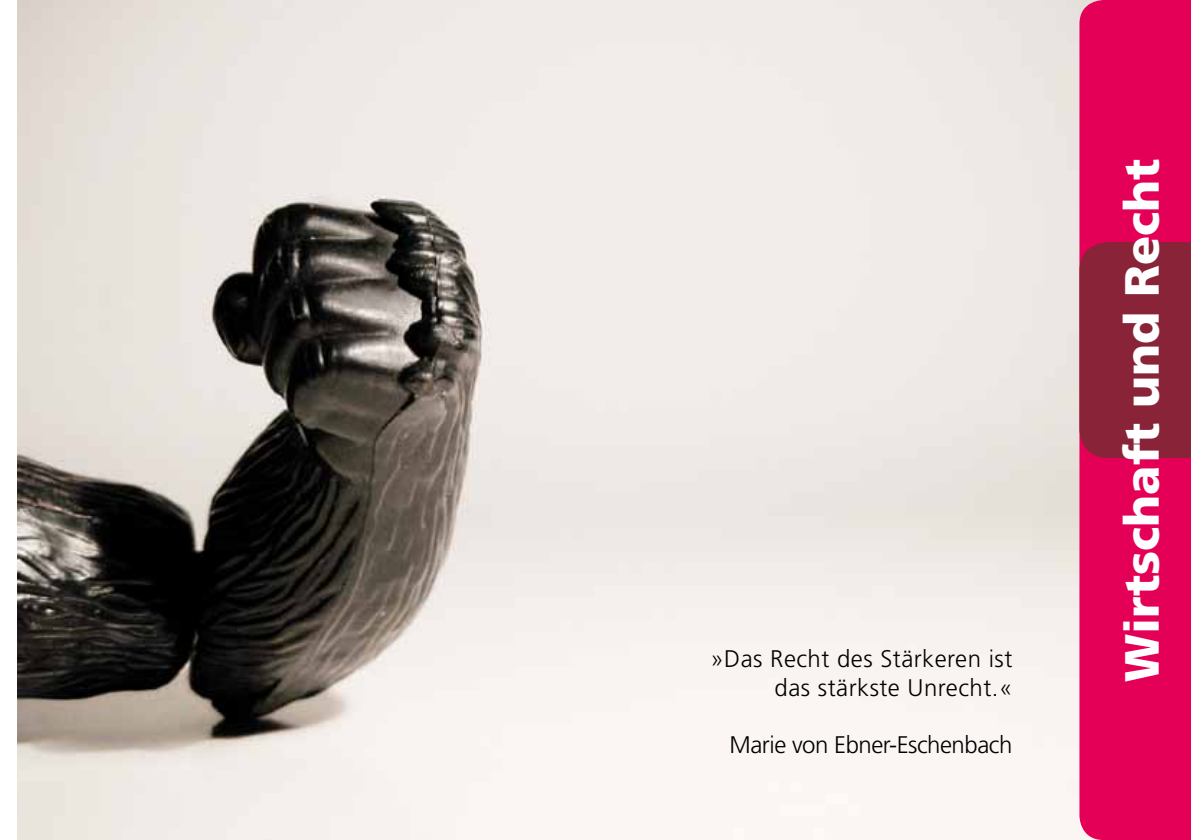
<style>
.page{position:relative;width:1191px;height:840px;background:#fff}
.page>*{position:absolute;margin:0;border:0;box-sizing:border-box;transform-origin:0 0}
.t1{font:900 48px "Frutiger LT Std";color:#fff}
.t2{font:300 24px/28.8px "Frutiger LT Std";letter-spacing:.02em;color:#000;text-align:right}
.t3{font:300 24px "Frutiger LT Std";letter-spacing:-.02em;color:#000}
</style>
<div class="page">
<img style="left:17px;top:0;width:1062px;height:839px">
<div style="left:1079px;top:0;width:112px;height:839px;background:#e30056"></div>
<div style="left:1107px;top:242px;width:84px;height:215px;background:#892337"></div>
<div style="left:1079px;top:242px;width:65px;height:215px;background:#892337;border-radius:28px"></div>
<p class="t2" style="left:710px;top:644px;width:303px">»Das Recht des Stärkeren ist das stärkste Unrecht.«</p>
<p class="t3" style="left:729px;top:731px;width:284px">Marie von Ebner-Eschenbach</p>
<h1 class="t1" style="left:1112px;top:681px;width:524px;rotate:-90deg">Wirtschaft und Recht</h1>
</div>
